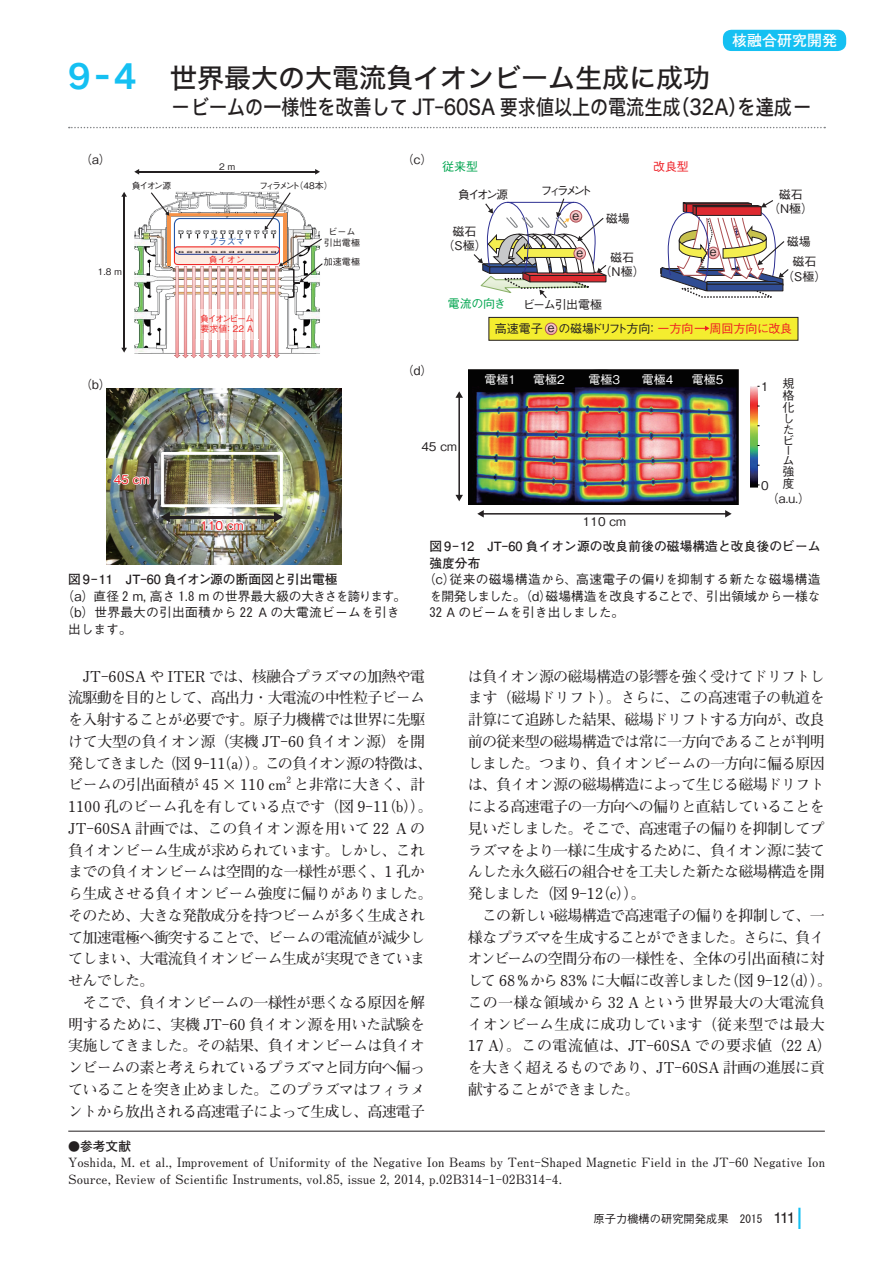
<style>
.page{position:relative;width:893px;height:1263px;background:#fff}
.page>*{position:absolute;margin:0;border:0;box-sizing:border-box;transform-origin:0 0}
.t1{font:27px "Hiragino Kaku W5 90 msp RKSJ H";color:#231f20}
.t2{font:21px "Hiragino Kaku W5 90 msp RKSJ H";color:#231f20}
.t3{font:700 15px/21.8px "Futo Min A101 Pro";letter-spacing:-.05em;color:#231f20}
.t4{font:700 15px "Futo Go B101 Pro";color:#fff}
.t5{font:700 12.75px/16.5px "Futo Min A101 Pro";color:#231f20}
.t6{font:500 12.75px/16.5px "Gothic BBB Pro";color:#231f20;text-align:justify}
.t7{font:700 12.75px/16.5px "Futo Go B101 Pro";color:#231f20}
.t8{font:12px/14.4px "Gothic BBB Pro Medium 90 msp RKSJ H";color:#231f20;text-align:center}
.t9{font:12px "Gothic BBB Pro Medium 90 msp RKSJ H";color:#fff}
.t10{font:12px "Gothic BBB Pro Medium 90 msp RKSJ H";color:#ee1d23}
.t11{font:12px/11.1px "Gothic BBB Pro Medium 90 msp RKSJ V";color:#231f20}
.t12{font:12px "Gothic BBB Pro Medium 90 msp RKSJ H";letter-spacing:-.015em;color:#00a54f}
.t13{font:12px "Gothic BBB Pro Medium 90 msp RKSJ H";letter-spacing:-.06em;color:#231f20}
.t14{font:500 11.25px "Gothic BBB Pro";color:#231f20}
.t15{font:9px/10.8px "Gothic BBB Pro Medium 90 msp RKSJ H";color:#231f20;text-align:center}
.t16{font:9px/10.8px "Gothic BBB Pro Medium 90 msp RKSJ H";letter-spacing:-.13em;color:#ee2a29}
.t17{font:9px "Gothic BBB Pro Medium 90 msp RKSJ H";letter-spacing:-.23em;color:#231f20}
.t18{font:9px "Gothic BBB Pro Medium 90 msp RKSJ H";color:#2556a6}
.t19{font:9px "Gothic BBB Pro Medium 90 msp RKSJ H";letter-spacing:-.065em;color:#ee2a29}
.t20{font:700 8.7px "Futo Min A101 Pro";color:#231f20}
.s1{font-family:"Rodin Pro B";font-size:33px;color:#15c0f2}
.s2{font-family:"Futo Go B101 Pro";font-weight:700}
.s3{font-family:"MS Gothic";font-weight:400}
.s4{color:#ee1d23}
.s5{font-size:12px}
.s6{font-family:"Helvetica LT Std";font-weight:400;font-size:15px}
</style>
<div class="page">
<hr style="left:798px;top:1208px;width:2px;height:21px;background:#15c0f2">
<svg style="left:69px;top:127px;width:756px;height:1px"></svg>
<hr style="left:68px;top:1131px;width:757px;height:1px;background:#231f20">
<div style="left:723px;top:30px;width:123px;height:21px;background:#15c0f2;border-radius:9px"></div>
<img style="left:106px;top:389px;width:235px;height:176px">
<img style="left:112px;top:452px;width:171px;height:79px">
<img style="left:134px;top:215px;width:17px;height:139px">
<hr style="left:138px;top:171px;width:178px;height:1px;background:#231f20">
<svg style="left:134px;top:169px;width:5px;height:6px"></svg>
<svg style="left:315px;top:169px;width:5px;height:6px"></svg>
<svg style="left:151px;top:192px;width:172px;height:166px"></svg>
<hr style="left:124px;top:196px;width:1px;height:153px;background:#231f20">
<svg style="left:121px;top:192px;width:6px;height:5px"></svg>
<svg style="left:121px;top:348px;width:6px;height:5px"></svg>
<img style="left:468px;top:370px;width:270px;height:134px">
<img style="left:751px;top:386px;width:9px;height:102px">
<svg style="left:473px;top:198px;width:134px;height:100px"></svg>
<svg style="left:660px;top:200px;width:129px;height:98px"></svg>
<div style="left:488px;top:317px;width:310px;height:24px;background:#f4ed2f;border:1px solid #231f20"></div>
<svg style="left:695px;top:326px;width:14px;height:5px"></svg>
<hr style="left:458px;top:397px;width:2px;height:99px;background:#231f20">
<svg style="left:455px;top:391px;width:8px;height:7px"></svg>
<svg style="left:455px;top:495px;width:8px;height:6px"></svg>
<hr style="left:483px;top:513px;width:243px;height:2px;background:#231f20">
<svg style="left:477px;top:510px;width:7px;height:7px"></svg>
<svg style="left:725px;top:510px;width:7px;height:7px"></svg>
<svg style="left:545px;top:323px;width:12px;height:12px"></svg>
<div style="left:545px;top:323px;width:12px;height:12px;border:1px solid #ae5157;border-radius:50%"></div>
<p class="t4" style="left:732px;top:28px;width:106px">核融合研究開発</p>
<h1 class="t1" style="left:68px;top:64px;width:644px"><span class="s1">9-4</span> 世界最大の大電流負イオンビーム生成に成功</h1>
<h2 class="t2" style="left:170px;top:97px;width:644px">－ビームの一様性を改善して JT<span class="s2">-</span>60SA 要求値以上の電流生成（32A）を達成－</h2>
<p class="t8" style="left:80px;top:150px;width:32px">（a）</p>
<p class="t15" style="left:98px;top:265px;width:26px">1.8 m</p>
<p class="t15" style="left:219px;top:160px;width:18px">2 m</p>
<p class="t15" style="left:132px;top:179px;width:41px">負イオン源</p>
<p class="t17" style="left:259px;top:179px;width:75px">フィラメント（48本）</p>
<p class="t15" style="left:324px;top:225px;width:38px">ビーム引出電極</p>
<p class="t18" style="left:209px;top:235px;width:38px">プラズマ</p>
<p class="t19" style="left:209px;top:252px;width:38px">負イオン</p>
<p class="t15" style="left:324px;top:255px;width:38px">加速電極</p>
<p class="t16" style="left:200px;top:312px;width:56px">負イオンビーム要求値：22 A</p>
<p class="t8" style="left:80px;top:376px;width:32px">（b）</p>
<p class="t10" style="left:114px;top:470px;width:37px">45 cm</p>
<p class="t10" style="left:200px;top:515px;width:45px">110 cm</p>
<p class="t7" style="left:68px;top:569px;width:271px">図9-11　JT-60 負イオン源の断面図と引出電極</p>
<p class="t6" style="left:62px;top:586px;width:346px">（a）直径 <span class="s3">2</span> m，高さ <span class="s3">1</span>.<span class="s3">8</span> m の世界最大級の大きさを誇ります。</p>
<p class="t6" style="left:62px;top:603px;width:340px">（b）世界最大の引出面積から <span class="s3">22</span> A の大電流ビームを引き</p>
<p class="t6" style="left:68px;top:619px;width:65px">出します。</p>
<p class="t8" style="left:402px;top:150px;width:32px">（c）</p>
<p class="t12" style="left:442px;top:156px;width:37px">従来型</p>
<p class="t8" style="left:458px;top:185px;width:52px">負イオン源</p>
<p class="t8" style="left:540px;top:182px;width:53px">フィラメント</p>
<p class="t10" style="left:653px;top:156px;width:37px">改良型</p>
<p class="t8" style="left:442px;top:223px;width:46px">磁石（S極）</p>
<p class="t8" style="left:606px;top:210px;width:25px">磁場</p>
<p class="t8" style="left:573px;top:206px;width:8px">e</p>
<p class="t8" style="left:576px;top:243px;width:8px">e</p>
<p class="t8" style="left:710px;top:243px;width:8px">e</p>
<p class="t8" style="left:600px;top:249px;width:47px">磁石（N極）</p>
<p class="t12" style="left:448px;top:294px;width:59px">電流の向き</p>
<p class="t13" style="left:523px;top:295px;width:81px">ビーム引出電極</p>
<p class="t8" style="left:733px;top:222px;width:8px">e</p>
<p class="t8" style="left:768px;top:185px;width:47px">磁石（N極）</p>
<p class="t8" style="left:787px;top:232px;width:25px">磁場</p>
<p class="t8" style="left:782px;top:253px;width:46px">磁石（S極）</p>
<p class="t8" style="left:495px;top:320px;width:299px">高速電子 　の磁場ドリフト方向：<span class="s4">一方向　 周回方向に改良</span></p>
<p class="t8" style="left:548px;top:319px;width:8px">e</p>
<p class="t8" style="left:402px;top:361px;width:32px">（d）</p>
<p class="t8" style="left:421px;top:437px;width:37px">45 cm</p>
<p class="t9" style="left:484px;top:370px;width:33px">電極1</p>
<p class="t9" style="left:533px;top:370px;width:33px">電極2</p>
<p class="t9" style="left:588px;top:370px;width:33px">電極3</p>
<p class="t9" style="left:642px;top:370px;width:33px">電極4</p>
<p class="t9" style="left:692px;top:370px;width:33px">電極5</p>
<p class="t8" style="left:583px;top:513px;width:45px">110 cm</p>
<p class="t11" style="left:782px;top:376px;width:13px">規格化したビーム強度</p>
<p class="t8" style="left:767px;top:490px;width:45px">（a.u.）</p>
<p class="t8" style="left:761px;top:378px;width:9px">1</p>
<p class="t8" style="left:761px;top:476px;width:9px">0</p>
<p class="t7" style="left:429px;top:537px;width:393px">図9-12　JT-60 負イオン源の改良前後の磁場構造と改良後のビーム強度分布</p>
<p class="t6" style="left:429px;top:570px;width:393px;text-indent:-6px">（c）従来の磁場構造から、高速電子の偏りを抑制する新たな磁場構造を開発しました。（d）磁場構造を改良することで、引出領域から一様な<span class="s3">32</span> A のビームを引き出しました。</p>
<p class="t3" style="left:68px;top:663px;width:366px">　JT-60SA や ITER では、核融合プラズマの加熱や電流駆動を目的として、高出力・大電流の中性粒子ビームを入射することが必要です。原子力機構では世界に先駆けて大型の負イオン源（実機 JT-60 負イオン源）を開発してきました（図 9-11（a））。この負イオン源の特徴は、ビームの引出面積が 45 × 110 cm</p>
<p class="t20" style="left:286px;top:773px;width:6px">2</p>
<p class="t3" style="left:68px;top:772px;width:366px;text-indent:226px">と非常に大きく、計<br>1100 孔のビーム孔を有している点です（図 9-11（b））。<br>JT-60SA 計画では、この負イオン源を用いて 22 A の負イオンビーム生成が求められています。しかし、これまでの負イオンビームは空間的な一様性が悪く、1 孔から生成させる負イオンビーム強度に偏りがありました。そのため、大きな発散成分を持つビームが多く生成されて加速電極へ衝突することで、ビームの電流値が減少してしまい、大電流負イオンビーム生成が実現できていませんでした。<br>　そこで、負イオンビームの一様性が悪くなる原因を解明するために、実機 JT-60 負イオン源を用いた試験を実施してきました。その結果、負イオンビームは負イオンビームの素と考えられているプラズマと同方向へ偏っていることを突き止めました。このプラズマはフィラメントから放出される高速電子によって生成し、高速電子</p>
<p class="t3" style="left:468px;top:663px;width:366px">は負イオン源の磁場構造の影響を強く受けてドリフトします（磁場ドリフト）。さらに、この高速電子の軌道を計算にて追跡した結果、磁場ドリフトする方向が、改良前の従来型の磁場構造では常に一方向であることが判明しました。つまり、負イオンビームの一方向に偏る原因は、負イオン源の磁場構造によって生じる磁場ドリフトによる高速電子の一方向への偏りと直結していることを見いだしました。そこで、高速電子の偏りを抑制してプラズマをより一様に生成するために、負イオン源に装てんした永久磁石の組合せを工夫した新たな磁場構造を開発しました（図 9-12（c））。<br>　この新しい磁場構造で高速電子の偏りを抑制して、一様なプラズマを生成することができました。さらに、負イオンビームの空間分布の一様性を、全体の引出面積に対して 68％から83% に大幅に改善しました（図 9-12（d））。この一様な領域から 32 A という世界最大の大電流負イオンビーム生成に成功しています（従来型では最大<br>17 A）。この電流値は、JT-60SA での要求値（22 A）を大きく超えるものであり、JT-60SA 計画の進展に貢献することができました。</p>
<p class="t7" style="left:68px;top:1136px;width:64px"><span class="s5">●</span>参考文献</p>
<p class="t5" style="left:68px;top:1153px;width:758px">Yoshida, M. et al., Improvement of Uniformity of the Negative Ion Beams by Tent-Shaped Magnetic Field in the JT-60 Negative Ion<br>Source, Review of Scientific Instruments, vol.85, issue 2, 2014, p.02B314-1-02B314-4.</p>
<p class="t14" style="left:594px;top:1209px;width:203px">原子力機構の研究開発成果 <span class="s3">2015</span> <span class="s6">111</span></p>
</div>
